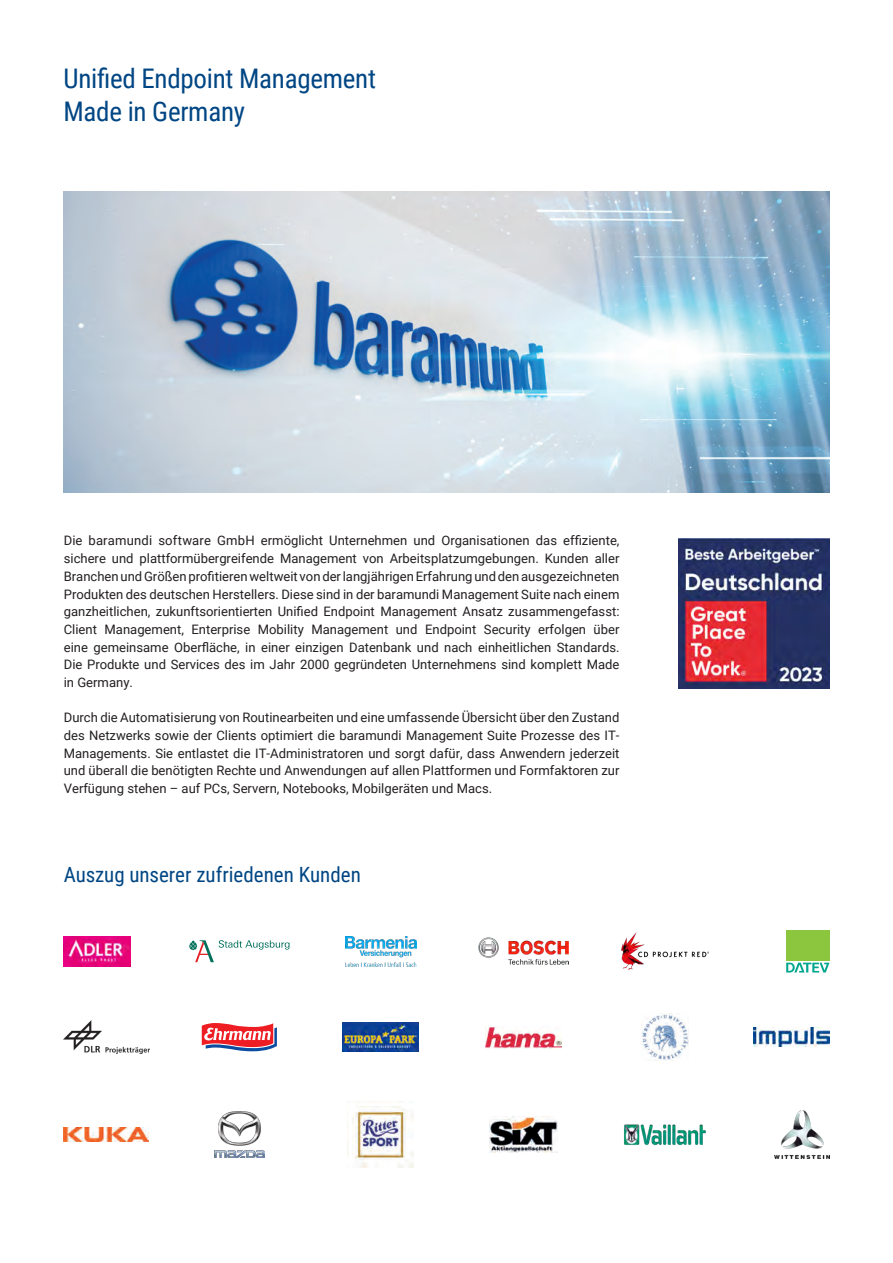
<style>
.page{position:relative;width:893px;height:1263px;background:#fff}
.page>*{position:absolute;margin:0;border:0;box-sizing:border-box;transform-origin:0 0}
._01_Subhead_Produkt{font:27px/33px "Roboto Condensed";letter-spacing:-.01em;color:#004684}
.Fließtext{font:21px "Roboto Condensed";color:#004684}
.Fließtext-2{font:13.05px/17.7px "Roboto";color:#231f20;text-align:justify}
</style>
<div class="page">
<img style="left:348px;top:1101px;width:65px;height:66px">
<svg style="left:786px;top:963px;width:43px;height:9px"></svg>
<div style="left:786px;top:930px;width:43px;height:30px;background:#8bc63e"></div>
<svg style="left:201px;top:1023px;width:76px;height:29px"></svg>
<img style="left:64px;top:1127px;width:85px;height:14px">
<img style="left:490px;top:1117px;width:68px;height:35px">
<img style="left:64px;top:1020px;width:85px;height:33px">
<img style="left:642px;top:1014px;width:46px;height:46px">
<img style="left:64px;top:191px;width:765px;height:301px">
<img style="left:622px;top:933px;width:86px;height:37px">
<img style="left:343px;top:1023px;width:75px;height:28px">
<img style="left:774px;top:1110px;width:55px;height:48px">
<img style="left:64px;top:936px;width:67px;height:30px">
<img style="left:345px;top:936px;width:71px;height:30px">
<img style="left:479px;top:937px;width:89px;height:28px">
<img style="left:486px;top:1027px;width:75px;height:22px">
<img style="left:754px;top:1027px;width:75px;height:20px">
<svg style="left:189px;top:940px;width:100px;height:22px"></svg>
<img style="left:214px;top:1111px;width:50px;height:46px">
<img style="left:624px;top:1124px;width:82px;height:21px">
<img style="left:679px;top:538px;width:150px;height:151px">
<p class="_01_Subhead_Produkt" style="left:63px;top:61px;width:314px">Unified Endpoint Management<br>Made in Germany</p>
<p class="Fließtext-2" style="left:64px;top:531px;width:557px">Die baramundi software GmbH ermöglicht Unternehmen und Organisationen das effiziente, sichere und plattformübergreifende Management von Arbeitsplatzumgebungen. Kunden aller Branchen und Größen profitieren weltweit von der langjährigen Erfahrung und den ausgezeichneten Produkten des deutschen Herstellers. Diese sind in der baramundi Management Suite nach einem ganzheitlichen, zukunftsorientierten Unified Endpoint Management Ansatz zusammengefasst:<br>Client Management, Enterprise Mobility Management und Endpoint Security erfolgen über eine gemeinsame Oberfläche, in einer einzigen Datenbank und nach einheitlichen Standards.<br>Die Produkte und Services des im Jahr 2000 gegründeten Unternehmens sind komplett Made in Germany.</p>
<p class="Fließtext-2" style="left:64px;top:708px;width:557px">Durch die Automatisierung von Routinearbeiten und eine umfassende Übersicht über den Zustand des Netzwerks sowie der Clients optimiert die baramundi Management Suite Prozesse des IT-Managements. Sie entlastet die IT-Administratoren und sorgt dafür, dass Anwendern jederzeit und überall die benötigten Rechte und Anwendungen auf allen Plattformen und Formfaktoren zur Verfügung stehen – auf PCs, Servern, Notebooks, Mobilgeräten und Macs.</p>
<p class="Fließtext" style="left:64px;top:859px;width:299px">Auszug unserer zufriedenen Kunden</p>
</div>
